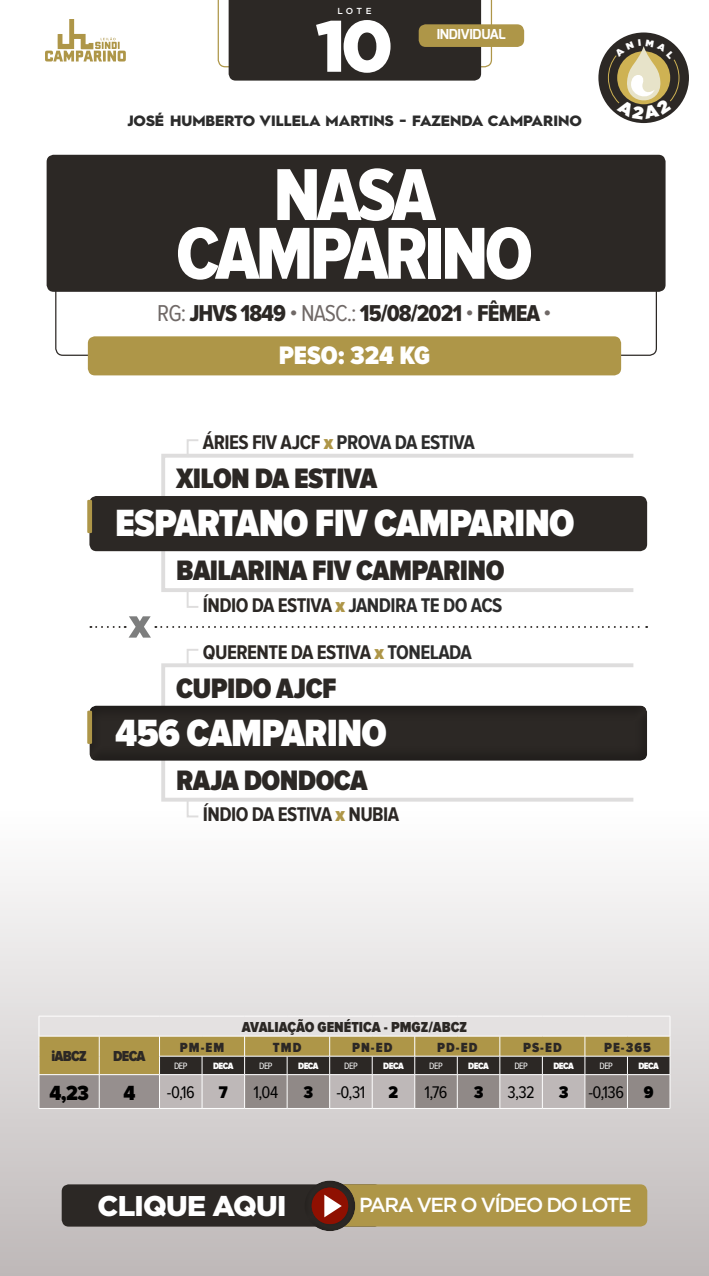
<style>
.page{position:relative;width:709px;height:1276px;background:#fff}
.page>*{position:absolute;margin:0;border:0;box-sizing:border-box;transform-origin:0 0}
.t1{font:76.25px/58.8px "Proxima Nova Cond Extrabld";letter-spacing:-.05em;color:#fff;text-align:center}
.t2{font:900 72.5px "Gotham";color:#fff}
.t3{font:900 39.38px "Proxima Nova Cond";letter-spacing:-.02em;color:#fff}
.t4{font:900 29.12px "Proxima Nova Cond";letter-spacing:-.02em;color:#2c2825}
.t5{font:900 28.5px "Gotham";letter-spacing:-.025em;color:#fff}
.t6{font:900 26.25px "Proxima Nova Cond";color:#fff}
.t7{font:23.75px "Proxima Nova Cond Extrabld";letter-spacing:-.04em;color:#2c2825}
.t8{font:900 21.25px "Proxima Nova Cond";color:#000}
.t9{font:700 20.5px "Proxima Nova Cond";letter-spacing:-.025em;color:#2c2c2c}
.t10{font:700 20.5px "Proxima Nova Cond";letter-spacing:-.025em;color:#2c2825}
.t11{font:500 20.38px "Gotham";letter-spacing:-.075em;color:#fff}
.t12{font:17.5px "Proxima Nova Cond";letter-spacing:-.03em;color:#000}
.t13{font:900 17.5px "Proxima Nova Cond";color:#000}
.t14{font:900 15px "Hurme Geometric Sans 2";color:#2c2c2c}
.t15{font:900 15px "Proxima Nova Cond";color:#2c2825}
.t16{font:900 13.75px "Proxima Nova Cond";letter-spacing:.075em;color:#2c2825}
.t17{font:700 13.75px "Exo";letter-spacing:-.025em;color:#fff}
.t18{font:900 9.5px "Proxima Nova Cond";letter-spacing:-.05em;color:#fff}
.t19{font:9.5px "Proxima Nova Cond";letter-spacing:-.05em;color:#fff}
.t20{font:500 8.75px "Gotham";color:#fff}
.s1{font-family:"Proxima Nova Cond";color:#706967}
.s2{color:#2c2825}
.s3{font-weight:900;color:#ae9648}
.s4{color:#2c2c2c}
</style>
<div class="page">
<div style="left:0;top:808px;width:709px;height:468px;background:linear-gradient(to bottom,#fff,#beb8b7)"></div>
<div style="left:47px;top:155px;width:618px;height:137px;background:#2c2825;border-radius:7px"></div>
<div style="left:88px;top:336px;width:533px;height:39px;background:#ae9648;border-radius:7px"></div>
<svg style="left:218px;top:0;width:274px;height:81px;background:#3c3834"></svg>
<div style="left:419px;top:24px;width:105px;height:23px;background:#ae9648;border-radius:7px"></div>
<svg style="left:90px;top:616px;width:557px;height:21px"></svg>
<svg style="left:159px;top:439px;width:478px;height:169px"></svg>
<svg style="left:159px;top:649px;width:478px;height:169px"></svg>
<div style="left:89px;top:496px;width:558px;height:55px;background:#2c2825;border-radius:7px"></div>
<div style="left:89px;top:704px;width:559px;height:58px;background:#2b2724"></div>
<div style="left:62px;top:1184px;width:319px;height:42px;background:#2c2825;border-radius:7px"></div>
<div style="left:327px;top:1184px;width:320px;height:42px;background:#ae9648;border-radius:7px"></div>
<div style="left:304px;top:1178px;width:53px;height:53px;background:#000;opacity:.25"></div>
<svg style="left:45px;top:19px;width:81px;height:43px"></svg>
<div style="left:87px;top:500px;width:5px;height:33px;background:#ae9648"></div>
<div style="left:87px;top:710px;width:5px;height:34px;background:#ae9648"></div>
<svg style="left:39px;top:1016px;width:631px;height:92px;background:#a59b87"></svg>
<hr style="left:627px;top:1056px;width:43px;height:1px;background:#fff">
<hr style="left:39px;top:1074px;width:1px;height:34px;background:#fff">
<hr style="left:39px;top:1074px;width:60px;height:1px;background:#fff">
<hr style="left:39px;top:1108px;width:60px;height:1px;background:#fff">
<hr style="left:99px;top:1074px;width:1px;height:34px;background:#fff">
<hr style="left:99px;top:1074px;width:60px;height:1px;background:#fff">
<hr style="left:99px;top:1108px;width:60px;height:1px;background:#fff">
<hr style="left:159px;top:1074px;width:1px;height:34px;background:#fff">
<hr style="left:159px;top:1074px;width:43px;height:1px;background:#fff">
<hr style="left:159px;top:1108px;width:43px;height:1px;background:#fff">
<hr style="left:202px;top:1074px;width:1px;height:34px;background:#fff">
<hr style="left:202px;top:1074px;width:42px;height:1px;background:#fff">
<hr style="left:202px;top:1108px;width:42px;height:1px;background:#fff">
<hr style="left:244px;top:1074px;width:1px;height:34px;background:#fff">
<hr style="left:244px;top:1074px;width:43px;height:1px;background:#fff">
<hr style="left:244px;top:1108px;width:43px;height:1px;background:#fff">
<hr style="left:287px;top:1074px;width:1px;height:34px;background:#fff">
<hr style="left:287px;top:1074px;width:43px;height:1px;background:#fff">
<hr style="left:287px;top:1108px;width:43px;height:1px;background:#fff">
<hr style="left:329px;top:1074px;width:1px;height:34px;background:#fff">
<hr style="left:330px;top:1074px;width:42px;height:1px;background:#fff">
<hr style="left:330px;top:1108px;width:42px;height:1px;background:#fff">
<hr style="left:372px;top:1074px;width:1px;height:34px;background:#fff">
<hr style="left:372px;top:1074px;width:43px;height:1px;background:#fff">
<hr style="left:372px;top:1108px;width:43px;height:1px;background:#fff">
<hr style="left:414px;top:1074px;width:1px;height:34px;background:#fff">
<hr style="left:415px;top:1074px;width:42px;height:1px;background:#fff">
<hr style="left:415px;top:1108px;width:42px;height:1px;background:#fff">
<hr style="left:457px;top:1074px;width:1px;height:34px;background:#fff">
<hr style="left:457px;top:1074px;width:43px;height:1px;background:#fff">
<hr style="left:457px;top:1108px;width:43px;height:1px;background:#fff">
<hr style="left:499px;top:1074px;width:1px;height:34px;background:#fff">
<hr style="left:500px;top:1074px;width:42px;height:1px;background:#fff">
<hr style="left:500px;top:1108px;width:42px;height:1px;background:#fff">
<hr style="left:542px;top:1074px;width:1px;height:34px;background:#fff">
<hr style="left:542px;top:1074px;width:43px;height:1px;background:#fff">
<hr style="left:542px;top:1108px;width:43px;height:1px;background:#fff">
<hr style="left:584px;top:1074px;width:1px;height:34px;background:#fff">
<hr style="left:585px;top:1074px;width:42px;height:1px;background:#fff">
<hr style="left:585px;top:1108px;width:42px;height:1px;background:#fff">
<hr style="left:627px;top:1074px;width:1px;height:34px;background:#fff">
<hr style="left:669px;top:1074px;width:1px;height:34px;background:#fff">
<hr style="left:627px;top:1074px;width:43px;height:1px;background:#fff">
<hr style="left:627px;top:1108px;width:43px;height:1px;background:#fff">
<div style="left:598px;top:32px;width:91px;height:91px;background:#2c2825;border-radius:50%"></div>
<svg style="left:607px;top:39px;width:72px;height:80px"></svg>
<p class="t20" style="left:337px;top:5px;width:36px">LOTE</p>
<p class="t2" style="left:315px;top:4px;width:80px">10</p>
<p class="t17" style="left:437px;top:25px;width:71px">INDIVIDUAL</p>
<p class="t14" style="left:128px;top:111px;width:455px">JOSÉ HUMBERTO VILLELA MARTINS - FAZENDA CAMPARINO</p>
<p class="t1" style="left:176px;top:168px;width:358px">NASA<br>CAMPARINO</p>
<p class="t7" style="left:157px;top:300px;width:396px"><span class="s1">RG:</span> JHVS 1849 <span class="s1">• NASC.:</span> 15/08/2021 <span class="s1">•</span> FÊMEA <span class="s1">•</span></p>
<p class="t6" style="left:279px;top:340px;width:153px">PESO: 324 KG</p>
<p class="t9" style="left:203px;top:431px;width:274px"><span class="s2">ÁRIES FIV AJCF</span> <span class="s3">x</span> PROVA DA ESTIVA</p>
<p class="t4" style="left:176px;top:462px;width:203px">XILON DA ESTIVA</p>
<p class="t3" style="left:115px;top:501px;width:461px">ESPARTANO FIV CAMPARINO</p>
<p class="t4" style="left:176px;top:554px;width:330px">BAILARINA FIV CAMPARINO</p>
<p class="t9" style="left:203px;top:593px;width:301px"><span class="s2">ÍNDIO DA ESTIVA</span> <span class="s3">x</span> JANDIRA TE DO ACS</p>
<p class="t10" style="left:203px;top:640px;width:271px">QUERENTE DA ESTIVA <span class="s3">x</span> <span class="s4">TONELADA</span></p>
<p class="t4" style="left:176px;top:671px;width:162px">CUPIDO AJCF</p>
<p class="t3" style="left:115px;top:710px;width:273px">456 CAMPARINO</p>
<p class="t4" style="left:176px;top:764px;width:193px">RAJA DONDOCA</p>
<p class="t10" style="left:203px;top:803px;width:198px">ÍNDIO DA ESTIVA <span class="s3">x</span> NUBIA</p>
<p class="t15" style="left:52px;top:1048px;width:37px">iABCZ</p>
<p class="t15" style="left:113px;top:1048px;width:34px">DECA</p>
<p class="t15" style="left:242px;top:1018px;width:227px">AVALIAÇÃO GENÉTICA - PMGZ/ABCZ</p>
<p class="t16" style="left:180px;top:1039px;width:46px">PM-EM</p>
<p class="t16" style="left:273px;top:1039px;width:30px">TMD</p>
<p class="t16" style="left:352px;top:1039px;width:42px">PN-ED</p>
<p class="t16" style="left:437px;top:1039px;width:42px">PD-ED</p>
<p class="t16" style="left:523px;top:1039px;width:40px">PS-ED</p>
<p class="t16" style="left:604px;top:1039px;width:48px">PE-365</p>
<p class="t19" style="left:174px;top:1060px;width:15px">DEP</p>
<p class="t18" style="left:213px;top:1060px;width:22px">DECA</p>
<p class="t19" style="left:259px;top:1060px;width:15px">DEP</p>
<p class="t18" style="left:298px;top:1060px;width:22px">DECA</p>
<p class="t19" style="left:344px;top:1060px;width:15px">DEP</p>
<p class="t18" style="left:383px;top:1060px;width:22px">DECA</p>
<p class="t19" style="left:429px;top:1060px;width:15px">DEP</p>
<p class="t18" style="left:468px;top:1060px;width:22px">DECA</p>
<p class="t19" style="left:514px;top:1060px;width:15px">DEP</p>
<p class="t18" style="left:553px;top:1060px;width:22px">DECA</p>
<p class="t19" style="left:599px;top:1060px;width:15px">DEP</p>
<p class="t18" style="left:638px;top:1060px;width:22px">DECA</p>
<p class="t8" style="left:49px;top:1081px;width:41px">4,23</p>
<p class="t8" style="left:123px;top:1081px;width:14px">4</p>
<p class="t12" style="left:167px;top:1083px;width:29px">-0,16</p>
<p class="t13" style="left:219px;top:1082px;width:10px">7</p>
<p class="t12" style="left:253px;top:1083px;width:26px">1,04</p>
<p class="t13" style="left:303px;top:1082px;width:11px">3</p>
<p class="t12" style="left:336px;top:1083px;width:30px">-0,31</p>
<p class="t13" style="left:388px;top:1082px;width:11px">2</p>
<p class="t12" style="left:424px;top:1083px;width:25px">1,76</p>
<p class="t13" style="left:474px;top:1082px;width:11px">3</p>
<p class="t12" style="left:507px;top:1083px;width:29px">3,32</p>
<p class="t13" style="left:559px;top:1082px;width:11px">3</p>
<p class="t12" style="left:588px;top:1083px;width:37px">-0,136</p>
<p class="t13" style="left:644px;top:1082px;width:11px">9</p>
<p class="t5" style="left:98px;top:1189px;width:190px">CLIQUE AQUI</p>
<p class="t11" style="left:359px;top:1193px;width:274px">PARA VER O VÍDEO DO LOTE</p>
</div>
